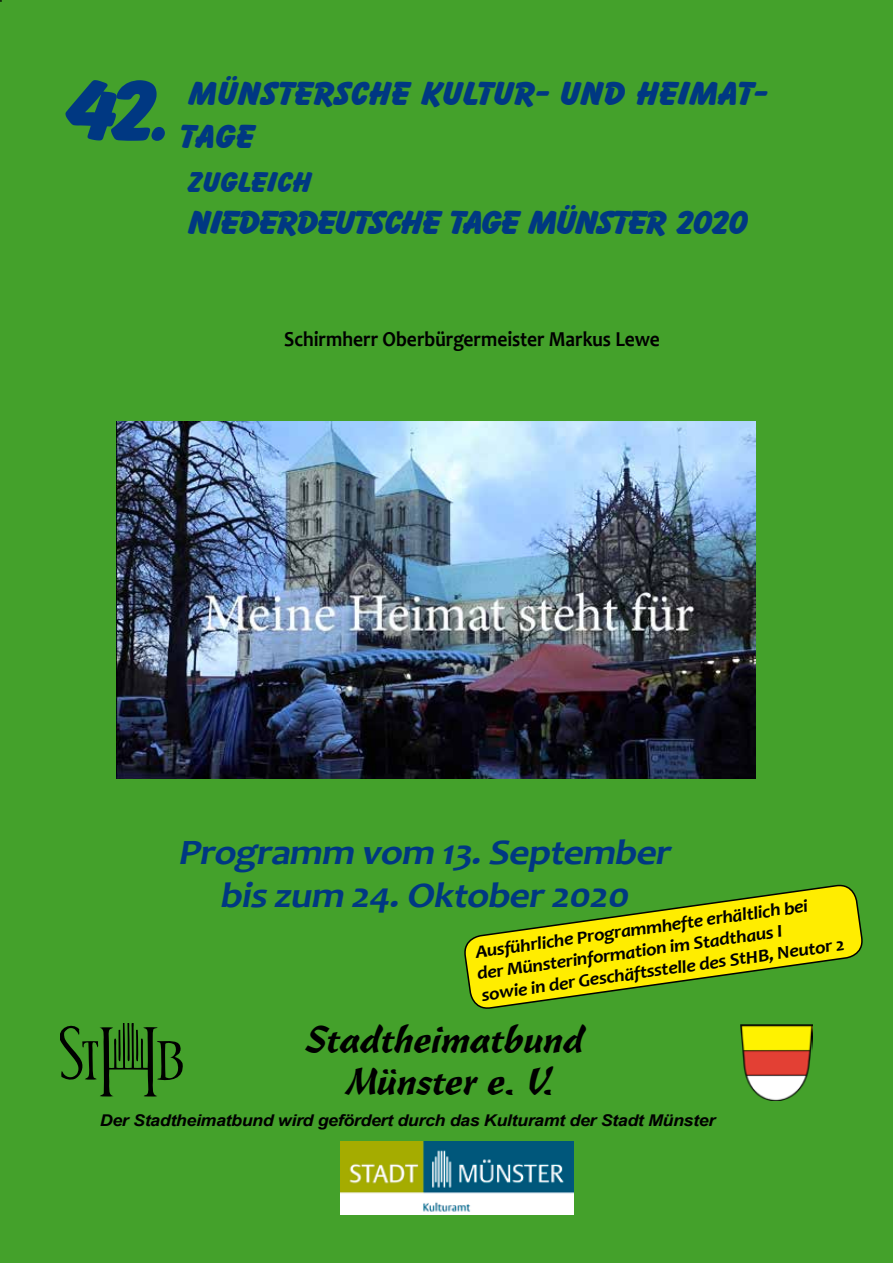
<style>
.page{position:relative;width:893px;height:1263px;background:#44a12b}
.page>*{position:absolute;margin:0;border:0;box-sizing:border-box;transform-origin:0 0}
.t1{font:90.75px "Cartoon Wide";color:#003882;scale:.91 1}
.t2{font:37.5px/42px "Freehand 471 BT";letter-spacing:-.02em;color:#000;text-align:center;scale:1.1 1}
.t3{font:italic 700 36px/43.2px "Candara";color:#003882;text-align:center;scale:1.1 1}
.t4{font:34.65px/43.2px "Cartoon Wide";color:#003882;scale:.91 1}
.t5{font:34.65px "Cartoon Wide";letter-spacing:-.025em;color:#003882;scale:.91 1}
.t6{font:29.7px "Cartoon Wide";letter-spacing:-.005em;color:#003882;scale:.91 1}
.t7{font:700 21.45px "Candara";color:#000;scale:.91 1}
.t8{font:italic 700 18px/21.6px "Candara";color:#000;scale:1.1 1}
.t9{font:italic 700 16.2px "Arial";letter-spacing:-.02em;color:#000;scale:1.1 1}
</style>
<div class="page">
<img style="left:740px;top:1025px;width:73px;height:76px">
<svg style="left:60px;top:1023px;width:123px;height:73px"></svg>
<svg style="left:464px;top:884px;width:399px;height:125px"></svg>
<img style="left:341px;top:1142px;width:232px;height:72px">
<img style="left:117px;top:421px;width:638px;height:357px">
<h1 class="t1" style="left:66px;top:61px;width:119px">42.</h1>
<h3 class="t4" style="left:180px;top:73px;width:647px">MÜNSTERSCHE KULTUR- UND HEIMAT-<br>TAGE</h3>
<h3 class="t6" style="left:189px;top:165px;width:137px">ZUGLEICH</h3>
<h3 class="t5" style="left:189px;top:203px;width:617px">NIEDERDEUTSCHE TAGE MÜNSTER 2020</h3>
<p class="t7" style="left:284px;top:325px;width:414px">Schirmherr Oberbürgermeister Markus Lewe</p>
<h3 class="t3" style="left:177px;top:830px;width:456px">Programm vom 13.September biszum 24.Oktober2020</h3>
<p class="t8" style="left:472px;top:941px;width:336px;rotate:-8deg">Ausführliche Programmhefte erhältlich bei<br>der Münsterinformation im Stadthaus I<br>sowie in der Geschäftsstelle des StHB, Neutor 2</p>
<h2 class="t2" style="left:307px;top:1019px;width:255px">Stadtheimatbund<br>Münster e. V.</h2>
<p class="t9" style="left:100px;top:1109px;width:561px">Der Stadtheimatbund wird gefördert durch das Kulturamt der Stadt Münster</p>
</div>
